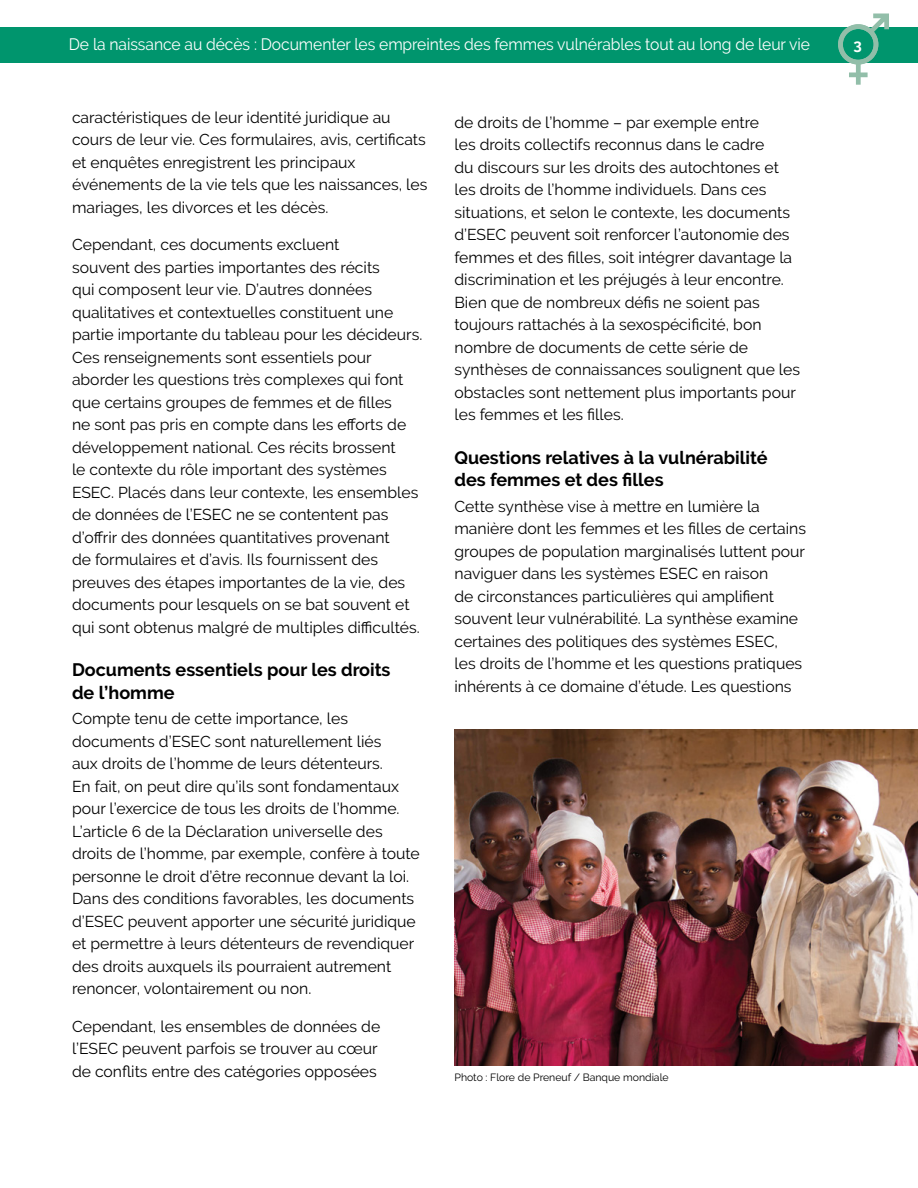
<style>
.page{position:relative;width:918px;height:1188px;background:#fff}
.page>*{position:absolute;margin:0;border:0;box-sizing:border-box;transform-origin:0 0}
.t1{font:700 18px/22.5px "Raleway";color:#000}
.t2{font:16.5px "Raleway";letter-spacing:-.005em;color:#fff;scale:.95 1}
.t3{font:15.75px/22.5px "Raleway";color:#000}
.t4{font:700 15px "Raleway";color:#fff}
.photo_credit{font:10.5px "Raleway";color:#000}
</style>
<div class="page">
<div style="left:0;top:27px;width:918px;height:36px;background:#00956d"></div>
<svg style="left:838px;top:14px;width:51px;height:71px"></svg>
<img style="left:454px;top:730px;width:464px;height:336px">
<p class="t2" style="left:69px;top:35px;width:782px">De la naissance au décès : Documenter les empreintes des femmes vulnérables tout au long de leur vie</p>
<p class="t4" style="left:854px;top:36px;width:10px">3</p>
<p class="t3" style="left:72px;top:106px;width:357px">caractéristiques de leur identité juridique au cours de leur vie. Ces formulaires, avis, certificats et enquêtes enregistrent les principaux événements de la vie tels que les naissances, les mariages, les divorces et les décès.</p>
<p class="t3" style="left:72px;top:233px;width:352px">Cependant, ces documents excluent<br>souvent des parties importantes des récits<br>qui composent leur vie. D’autres données qualitatives et contextuelles constituent une partie importante du tableau pour les décideurs.<br>Ces renseignements sont essentiels pour aborder les questions très complexes qui font que certains groupes de femmes et de filles<br>ne sont pas pris en compte dans les efforts de développement national. Ces récits brossent<br>le contexte du rôle important des systèmes ESEC. Placés dans leur contexte, les ensembles de données de l’ESEC ne se contentent pas d’offrir des données quantitatives provenant<br>de formulaires et d’avis. Ils fournissent des preuves des étapes importantes de la vie, des documents pour lesquels on se bat souvent et qui sont obtenus malgré de multiples difficultés.</p>
<h3 class="t1" style="left:72px;top:659px;width:320px">Documents essentiels pour les droits de l’homme</h3>
<p class="t3" style="left:72px;top:707px;width:349px">Compte tenu de cette importance, les documents d’ESEC sont naturellement liés<br>aux droits de l’homme de leurs détenteurs.<br>En fait, on peut dire qu’ils sont fondamentaux pour l’exercice de tous les droits de l’homme.<br>L’article 6 de la Déclaration universelle des droits de l’homme, par exemple, confère à toute personne le droit d’être reconnue devant la loi.<br>Dans des conditions favorables, les documents d’ESEC peuvent apporter une sécurité juridique et permettre à leurs détenteurs de revendiquer des droits auxquels ils pourraient autrement renoncer, volontairement ou non.</p>
<p class="t3" style="left:72px;top:1015px;width:310px">Cependant, les ensembles de données de l’ESEC peuvent parfois se trouver au cœur de conflits entre des catégories opposées</p>
<p class="t3" style="left:454px;top:111px;width:347px">de droits de l’homme – par exemple entre<br>les droits collectifs reconnus dans le cadre<br>du discours sur les droits des autochtones et les droits de l’homme individuels. Dans ces situations, et selon le contexte, les documents d’ESEC peuvent soit renforcer l’autonomie des femmes et des filles, soit intégrer davantage la discrimination et les préjugés à leur encontre.<br>Bien que de nombreux défis ne soient pas toujours rattachés à la sexospécificité, bon nombre de documents de cette série de synthèses de connaissances soulignent que les obstacles sont nettement plus importants pour les femmes et les filles.</p>
<h3 class="t1" style="left:454px;top:446px;width:315px">Questions relatives à la vulnérabilité des femmes et des filles</h3>
<p class="t3" style="left:454px;top:495px;width:353px">Cette synthèse vise à mettre en lumière la manière dont les femmes et les filles de certains groupes de population marginalisés luttent pour naviguer dans les systèmes ESEC en raison<br>de circonstances particulières qui amplifient souvent leur vulnérabilité. La synthèse examine certaines des politiques des systèmes ESEC,<br>les droits de l’homme et les questions pratiques inhérents à ce domaine d’étude. Les questions</p>
<p class="photo_credit" style="left:454px;top:1071px;width:216px">Photo : Flore de Preneuf / Banque mondiale</p>
</div>
